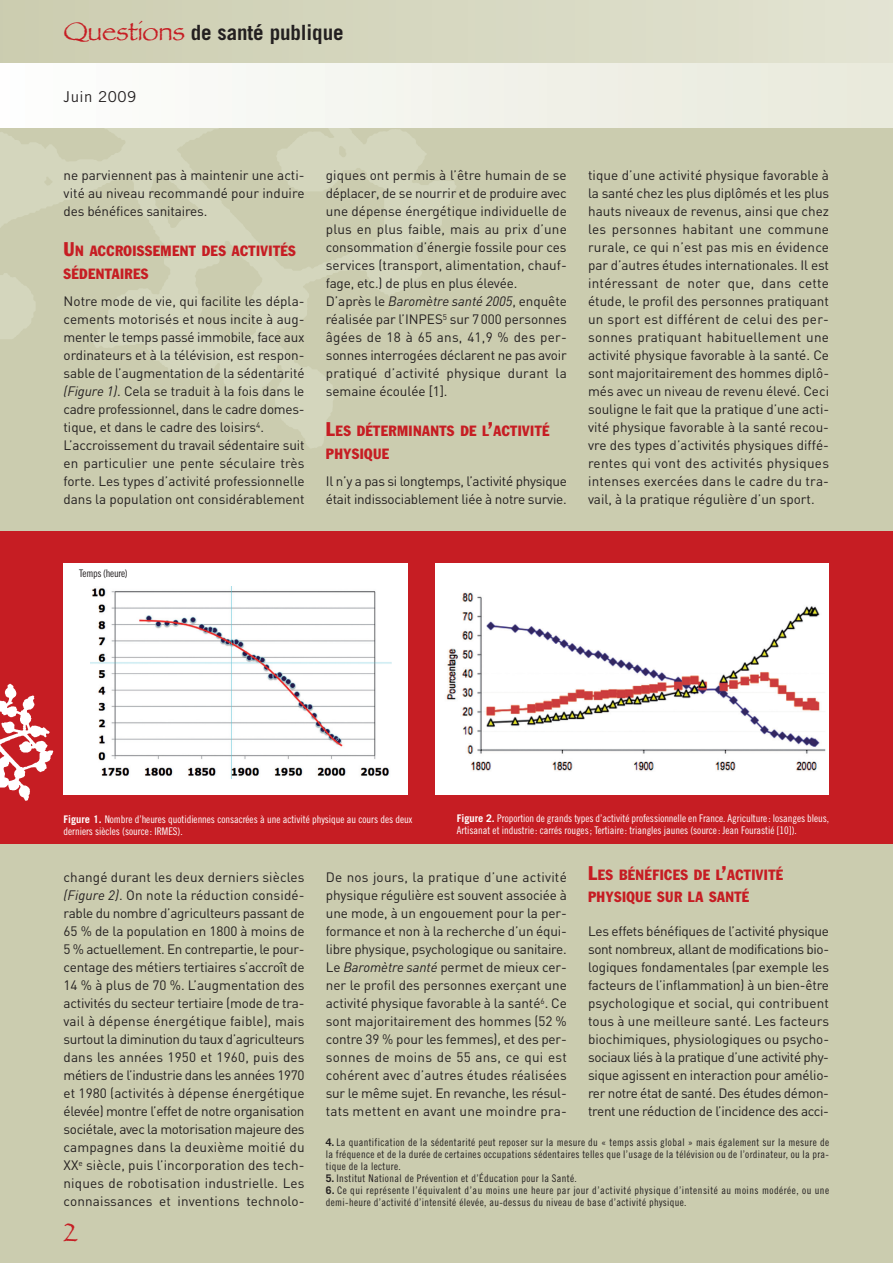
<style>
.page{position:relative;width:893px;height:1263px;background:#fff}
.page>*{position:absolute;margin:0;border:0;box-sizing:border-box;transform-origin:0 0}
.t1{font:27px "Papyrus";color:#c61d23}
.t2{font:700 21px "Trade Gothic LT Std";letter-spacing:-.005em;color:#231f20}
.t3{font:15px "Trade Gothic LT Std";letter-spacing:.03em;color:#231f20}
.t4{font:condensed 14.7px/22.5px "Franklin Gothic Std";letter-spacing:.03em;color:#c61d23}
.t5{font:13.5px/18px "DIN";letter-spacing:-.005em;color:#231f20;text-align:justify}
.t6{font:10.5px/12px "Trade Gothic LT Std Cn 18";letter-spacing:.03em;color:#231f20;text-align:justify}
.t7{font:10.5px/12px "Trade Gothic LT Std Cn 18";letter-spacing:-.005em;color:#fff}
.t8{font:10.5px "Trade Gothic LT Std Cn 18";letter-spacing:-.025em;color:#231f20}
.s1{font-family:"Papyrus";font-weight:400;font-size:27px;color:#c61d23}
.s2{font-size:19.5px}
.s3{font-style:italic}
.s4{font-family:"Trade Gothic LT Std";font-weight:700}
</style>
<div class="page">
<div style="left:0;top:102px;width:892px;height:1161px;background:#cbccaf"></div>
<img style="left:0;top:128px;width:456px;height:320px">
<div style="left:0;top:532px;width:892px;height:312px;background:#c61d23"></div>
<div style="left:64px;top:563px;width:344px;height:232px;background:#fff"></div>
<img style="left:90px;top:587px;width:301px;height:191px">
<div style="left:0;top:0;width:892px;height:64px;background:linear-gradient(to right,#cbccaf,#e2e3d2)"></div>
<div style="left:0;top:64px;width:892px;height:64px;background:linear-gradient(to right,#fefefe,#e8e9db)"></div>
<img style="left:0;top:683px;width:54px;height:118px">
<div style="left:436px;top:563px;width:393px;height:232px;background:#fff"></div>
<img style="left:446px;top:592px;width:379px;height:179px">
<h2 class="t2" style="left:64px;top:25px;width:281px"><span class="s1">Questions</span> de santé publique</h2>
<p class="t3" style="left:64px;top:91px;width:74px">Juin 2009</p>
<p class="t5" style="left:64px;top:167px;width:242px">ne parviennent pas à maintenir une acti&shy;vité au niveau recommandé pour induire des bénéfices sanitaires.</p>
<p class="t4" style="left:64px;top:240px;width:234px"><span class="s2">U</span>N ACCROISSEMENT DES ACTIVITÉS<br>SÉDENTAIRES</p>
<p class="t5" style="left:64px;top:293px;width:242px;text-align:left">Notre mode de vie, qui facilite les dépla&shy;cements motorisés et nous incite à aug&shy;menter le temps passé immobile, face aux ordinateurs et à la télévision, est respon&shy;sable de l’augmentation de la sédentarité <span class="s3">(Figure 1)</span>. Cela se traduit à la fois dans le cadre professionnel, dans le cadre domes&shy;tique, et dans le cadre des loisirs<sup>4</sup>.<br>L’accroissement du travail sédentaire suit en particulier une pente séculaire très forte. Les types d’activité professionnelle dans la population ont considérablement</p>
<p class="t5" style="left:326px;top:167px;width:242px;text-align:left">giques ont permis à l’être humain de se déplacer, de se nourrir et de produire avec une dépense énergétique individuelle de plus en plus faible, mais au prix d’une consommation d’énergie fossile pour ces services (transport, alimentation, chauf&shy;fage, etc.) de plus en plus élevée.<br>D’après le <span class="s3">Baromètre santé 2005</span>, enquête réalisée par l’INPES<sup>5</sup> sur 7000 personnes âgées de 18 à 65 ans, 41,9 % des per&shy;sonnes interrogées déclarent ne pas avoir pratiqué d’activité physique durant la semaine écoulée [1].</p>
<p class="t4" style="left:326px;top:420px;width:225px"><span class="s2">L</span>ES DÉTERMINANTS DE L<span class="s2">’</span>ACTIVITÉ<br>PHYSIQUE</p>
<p class="t5" style="left:326px;top:473px;width:242px">Il n’y a pas si longtemps, l’activité physique était indissociablement liée à notre survie.</p>
<p class="t5" style="left:588px;top:167px;width:242px">tique d’une activité physique favorable à la santé chez les plus diplômés et les plus hauts niveaux de revenus, ainsi que chez les personnes habitant une commune rurale, ce qui n’est pas mis en évidence par d’autres études internationales. Il est intéressant de noter que, dans cette étude, le profil des personnes pratiquant un sport est différent de celui des per&shy;sonnes pratiquant habituellement une activité physique favorable à la santé. Ce sont majoritairement des hommes diplô&shy;més avec un niveau de revenu élevé. Ceci souligne le fait que la pratique d’une acti&shy;vité physique favorable à la santé recou&shy;vre des types d’activités physiques diffé&shy;rentes qui vont des activités physiques intenses exercées dans le cadre du tra&shy;vail, à la pratique régulière d’un sport.</p>
<p class="t8" style="left:79px;top:570px;width:50px">Temps (heure)</p>
<p class="t7" style="left:64px;top:814px;width:350px"><span class="s4">Figure 1.</span> Nombre d’heures quotidiennes consacrées à une activité physique au cours des deux derniers siècles (source: IRMES).</p>
<p class="t7" style="left:457px;top:813px;width:374px"><span class="s4">Figure 2.</span> Proportion de grands types d’activité professionnelle en France. Agriculture: losanges bleus,<br>Artisanat et industrie: carrés rouges; Tertiaire: triangles jaunes (source: Jean Fourastié [10]).</p>
<p class="t5" style="left:64px;top:869px;width:243px">changé durant les deux derniers siècles <span class="s3">(Figure 2)</span>. On note la réduction considé&shy;rable du nombre d’agriculteurs passant de 65 % de la population en 1800 à moins de 5 % actuellement. En contrepartie, le pour&shy;centage des métiers tertiaires s’accroît de 14 % à plus de 70 %. L’augmentation des activités du secteur tertiaire (mode de tra&shy;vail à dépense énergétique faible), mais surtout la diminution du taux d’agriculteurs dans les années 1950 et 1960, puis des métiers de l’industrie dans les années 1970 et 1980 (activités à dépense énergétique élevée) montre l’effet de notre organisation sociétale, avec la motorisation majeure des campagnes dans la deuxième moitié du XX<sup>e</sup> siècle, puis l’incorporation des tech&shy;niques de robotisation industrielle. Les connaissances et inventions technolo-</p>
<p class="t5" style="left:326px;top:869px;width:242px">De nos jours, la pratique d’une activité physique régulière est souvent associée à une mode, à un engouement pour la per&shy;formance et non à la recherche d’un équi&shy;libre physique, psychologique ou sanitaire.<br>Le <span class="s3">Baromètre santé</span> permet de mieux cer&shy;ner le profil des personnes exerçant une activité physique favorable à la santé<sup>6</sup>. Ce sont majoritairement des hommes (52 % contre 39 % pour les femmes), et des per&shy;sonnes de moins de 55 ans, ce qui est cohérent avec d’autres études réalisées sur le même sujet. En revanche, les résul&shy;tats mettent en avant une moindre pra-</p>
<p class="t4" style="left:588px;top:863px;width:197px"><span class="s2">L</span>ES BÉNÉFICES DE L<span class="s2">’</span>ACTIVITÉ<br>PHYSIQUE SUR LA SANTÉ</p>
<p class="t5" style="left:588px;top:923px;width:242px">Les effets bénéfiques de l’activité physique sont nombreux, allant de modifications bio&shy;logiques fondamentales (par exemple les facteurs de l’inflammation) à un bien-être psychologique et social, qui contribuent tous à une meilleure santé. Les facteurs biochimiques, physiologiques ou psycho&shy;sociaux liés à la pratique d’une activité phy&shy;sique agissent en interaction pour amélio&shy;rer notre état de santé. Des études démon&shy;trent une réduction de l’incidence des acci-</p>
<p class="t6" style="left:326px;top:1137px;width:505px"><span class="s4">4.</span> La quantification de la sédentarité peut reposer sur la mesure du « temps assis global » mais également sur la mesure de la fréquence et de la durée de certaines occupations sédentaires telles que l’usage de la télévision ou de l’ordinateur, ou la pra&shy;tique de la lecture.</p>
<p class="t6" style="left:326px;top:1173px;width:253px"><span class="s4">5.</span> Institut National de Prévention et d’Éducation pour la Santé.</p>
<p class="t6" style="left:326px;top:1185px;width:505px"><span class="s4">6.</span> Ce qui représente l’équivalent d’au moins une heure par jour d’activité physique d’intensité au moins modérée, ou une demi-heure d’activité d’intensité élevée, au-dessus du niveau de base d’activité physique.</p>
<h1 class="t1" style="left:64px;top:1216px;width:15px">2</h1>
</div>
